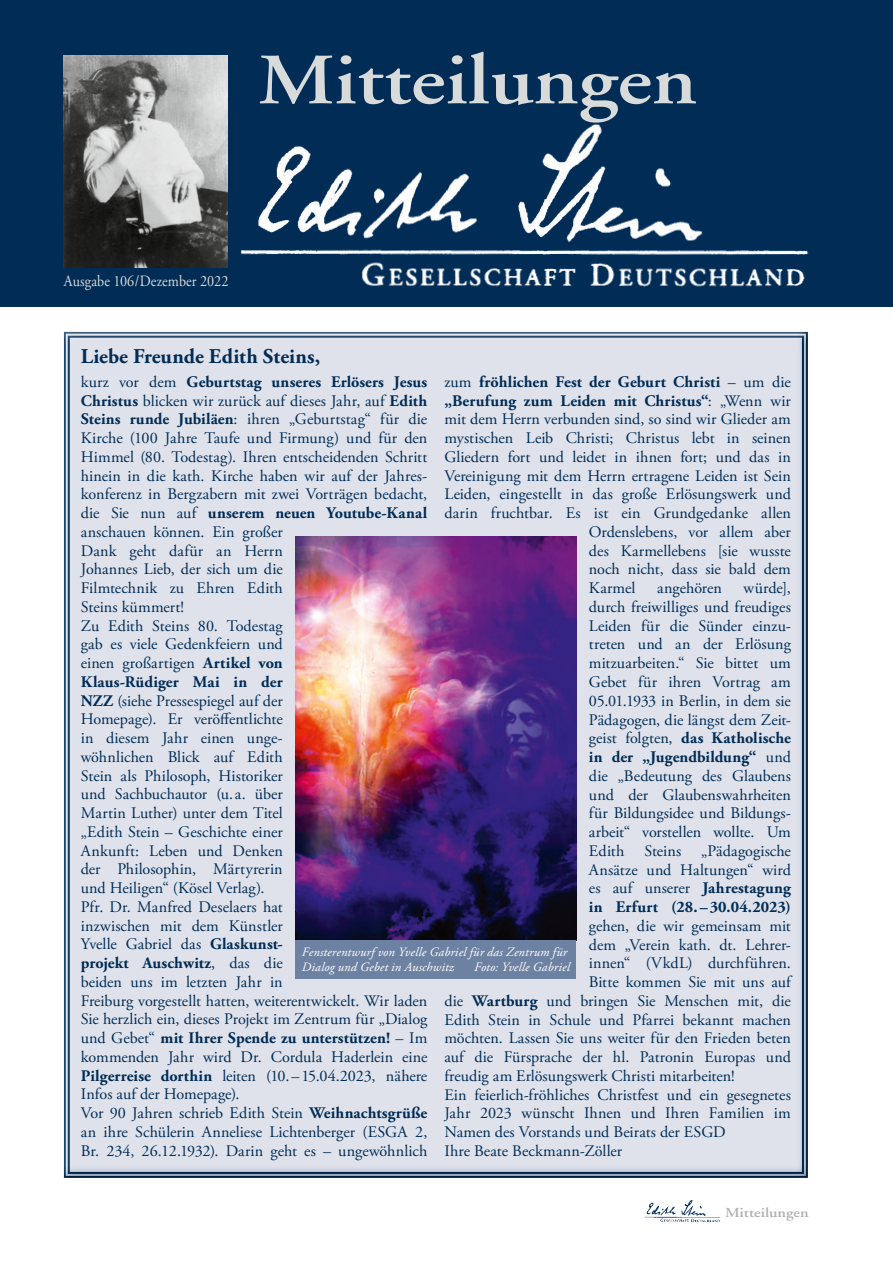
<style>
.page{position:relative;width:893px;height:1263px;background:#fff}
.page>*{position:absolute;margin:0;border:0;box-sizing:border-box;transform-origin:0 0}
.t1{font:600 72px "Adobe Garamond";color:#d9dada;scale:1.17 1}
.t2{font:700 21px "Adobe Garamond Pro";color:#002c55}
.t3{font:16.2px/18.8px "Adobe Garamond Pro";color:#002c55}
.t4{font:700 16.2px "Adobe Garamond Pro";letter-spacing:.01em;color:#002c55}
.t5{font:15.75px "Adobe Garamond";letter-spacing:.005em;color:#d9dada;scale:.9 1}
.t6{font:600 13.8px "Adobe Garamond";color:#b1b2b3;scale:1.17 1}
.t7{font:italic 12.75px/15px "Adobe Garamond Pro";letter-spacing:.015em;color:#fff}
.s1{font-weight:700}
.s2{font-weight:400}
</style>
<div class="page">
<div style="left:53px;top:324px;width:769px;height:868px;background:#002c55;opacity:.5"></div>
<div style="left:0;top:0;width:893px;height:306px;background:#002c55"></div>
<img style="left:240px;top:124px;width:569px;height:163px">
<img style="left:644px;top:1200px;width:77px;height:23px">
<img style="left:64px;top:55px;width:163px;height:213px">
<img style="left:296px;top:536px;width:280px;height:404px">
<div style="left:296px;top:940px;width:280px;height:38px;background:#6d82a2"></div>
<h1 class="t1" style="left:258px;top:41px;width:377px">Mitteilungen</h1>
<p class="t5" style="left:64px;top:272px;width:184px">Ausgabe 106/Dezember 2022</p>
<p class="t2" style="left:81px;top:344px;width:241px">Liebe Freunde Edith Steins,</p>
<p class="t3" style="left:81px;top:373px;width:348px">kurz vor dem <span class="s1">Geburtstag unseres Erlösers Jesus Christus</span> blicken wir zurück auf dieses Jahr, auf <span class="s1">Edith Steins runde Jubiläen</span>: ihren „Geburtstag“ für die Kirche (100 Jahre Taufe und Firmung) und für den Himmel (80. Todestag). Ihren entscheidenden Schritt hinein in die kath. Kirche haben wir auf der Jahres&shy;konferenz in Bergzabern mit zwei Vorträgen bedacht, die Sie nun auf <span class="s1">unserem neuen Youtube-Kanal </span>anschauen können. Ein großer<br>Dank geht dafür an Herrn<br>Johannes Lieb, der sich um die<br>Filmtechnik zu Ehren Edith<br>Steins kümmert!<br>Zu Edith Steins 80. Todestag<br>gab es viele Gedenkfeiern und<br>einen großartigen <span class="s1">Artikel von<br>Klaus-Rüdiger Mai in der<br>NZZ</span> (siehe Pressespiegel auf der<br>Homepage). Er veröffentlichte<br>in diesem Jahr einen unge-<br>wöhnlichen Blick auf Edith<br>Stein als Philosoph, Historiker<br>und Sachbuchautor (u. a. über<br>Martin Luther) unter dem Titel<br>„Edith Stein – Geschichte einer<br>Ankunft: Leben und Denken<br>der Philosophin, Märtyrerin<br>und Heiligen“ (Kösel Verlag).<br>Pfr. Dr. Manfred Deselaers hat<br>inzwischen mit dem Künstler<br>Yvelle Gabriel das <span class="s1">Glaskunst-<br>projekt Auschwitz</span>, das die<br>beiden uns im letzten Jahr in<br>Freiburg vorgestellt hatten, weiterentwickelt. Wir laden Sie herzlich ein, dieses Projekt im Zentrum für „Dialog und Gebet“ <span class="s1">mit Ihrer Spende zu unterstützen!</span> – Im kommenden Jahr wird Dr. Cordula Haderlein eine <span class="s1">Pilgerreise dorthin</span> leiten (10.–15.04.2023, nähere Infos auf der Homepage).<br>Vor 90 Jahren schrieb Edith Stein <span class="s1">Weihnachtsgrüße </span>an ihre Schülerin Anneliese Lichtenberger (ESGA 2, Br. 234, 26.12.1932). Darin geht es – ungewöhnlich</p>
<p class="t4" style="left:444px;top:372px;width:348px"><span class="s2">zum</span> fröhlichen Fest der Geburt Christi <span class="s2">– um die</span></p>
<p class="t4" style="left:444px;top:391px;width:348px">„Berufung zum Leiden mit Christus“<span class="s2">: „Wenn wir</span></p>
<p class="t3" style="left:444px;top:410px;width:348px">mit dem Herrn verbunden sind, so sind wir Glieder am</p>
<p class="t3" style="left:444px;top:429px;width:348px">mystischen Leib Christi; Christus lebt in seinen</p>
<p class="t3" style="left:444px;top:448px;width:348px">Gliedern fort und leidet in ihnen fort; und das in</p>
<p class="t3" style="left:444px;top:467px;width:348px">Vereinigung mit dem Herrn ertragene Leiden ist Sein</p>
<p class="t3" style="left:444px;top:485px;width:348px">Leiden, eingestellt in das große Erlösungswerk und</p>
<p class="t3" style="left:444px;top:504px;width:348px">darin fruchtbar. Es ist ein Grundgedanke allen</p>
<p class="t3" style="left:589px;top:523px;width:203px">Ordenslebens, vor allem aber</p>
<p class="t3" style="left:589px;top:542px;width:203px">des Karmellebens [sie wusste</p>
<p class="t3" style="left:589px;top:560px;width:203px">noch nicht, dass sie bald dem</p>
<p class="t3" style="left:589px;top:579px;width:48px">Karmel</p>
<p class="t3" style="left:657px;top:579px;width:66px">angehören</p>
<p class="t3" style="left:589px;top:579px;width:203px;text-align:justify;text-indent:155px">würde], durch freiwilliges und freudiges Leiden für die Sünder einzu&shy;treten und an der Erlösung mitzuarbeiten.“ Sie bittet um Gebet für ihren Vortrag am 05.01.1933 in Berlin, in dem sie Pädagogen, die längst dem Zeit&shy;geist folgten, <span class="s1">das Katholische in der „Jugendbildung“</span> und die „Bedeutung des Glaubens und der Glaubenswahrheiten für Bildungsidee und Bildungs&shy;arbeit“ vorstellen wollte. Um Edith Steins „Pädagogische Ansätze und Haltungen“ wird es auf unserer <span class="s1">Jahrestagung in Erfurt (28.–30.04.2023)</span></p>
<p class="t3" style="left:589px;top:917px;width:203px">gehen, die wir gemeinsam mit</p>
<p class="t3" style="left:589px;top:936px;width:202px">dem „Verein kath. dt. Lehrer-</p>
<p class="t3" style="left:589px;top:954px;width:203px">innen“ (VkdL) durchführen.</p>
<p class="t3" style="left:589px;top:973px;width:203px">Bitte kommen Sie mit uns auf</p>
<p class="t3" style="left:444px;top:992px;width:348px">die <span class="s1">Wartburg</span> und bringen Sie Menschen mit, die</p>
<p class="t3" style="left:444px;top:1011px;width:348px">Edith Stein in Schule und Pfarrei bekannt machen</p>
<p class="t3" style="left:444px;top:1029px;width:348px">möchten. Lassen Sie uns weiter für den Frieden beten</p>
<p class="t3" style="left:444px;top:1048px;width:348px">auf die Fürsprache der hl. Patronin Europas und</p>
<p class="t3" style="left:444px;top:1067px;width:292px">freudig am Erlösungswerk Christi mitarbeiten!</p>
<p class="t3" style="left:444px;top:1086px;width:348px">Ein feierlich-fröhliches Christfest und ein gesegnetes</p>
<p class="t3" style="left:444px;top:1104px;width:348px">Jahr 2023 wünscht Ihnen und Ihren Familien im</p>
<p class="t3" style="left:444px;top:1123px;width:283px">Namen des Vorstands und Beirats der ESGD</p>
<p class="t3" style="left:444px;top:1142px;width:179px">Ihre Beate Beckmann-Zöller</p>
<p class="t7" style="left:302px;top:945px;width:267px">Fensterentwurf von Yvelle Gabriel für das Zentrum für<br>Dialog und Gebet in Auschwitz</p>
<p class="t7" style="left:474px;top:960px;width:97px">Foto: Yvelle Gabriel</p>
<p class="t6" style="left:725px;top:1205px;width:73px">Mitteilungen</p>
</div>
